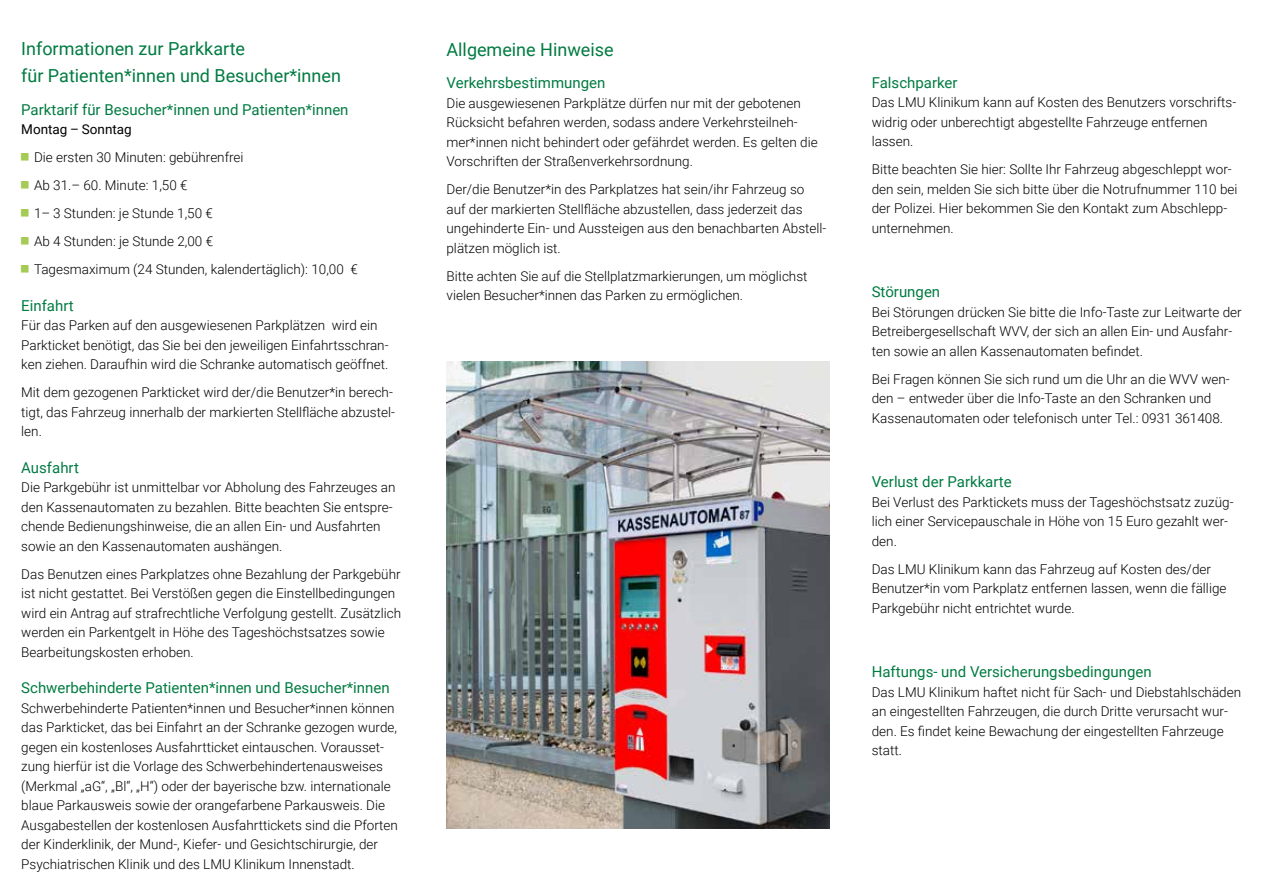
<style>
.page{position:relative;width:1263px;height:893px;background:#fff}
.page>*{position:absolute;margin:0;border:0;box-sizing:border-box;transform-origin:0 0}
.t1{font:18px/27px "Roboto";color:#007b41}
.t2{font:15px "Roboto";color:#007b41}
.t3{font:300 13.5px/19.5px "Roboto";color:#000}
.t4{font:13.5px "Roboto";color:#000}
</style>
<div class="page">
<img style="left:446px;top:361px;width:383px;height:467px">
<h1 class="t1" style="left:21px;top:35px;width:321px">Informationen zur Parkkarte<br>für Patienten*innen und Besucher*innen</h1>
<p class="t2" style="left:21px;top:99px;width:329px">Parktarif für Besucher*innen und Patienten*innen</p>
<p class="t4" style="left:21px;top:120px;width:112px">Montag – Sonntag</p>
<p class="t3" style="left:34px;top:143px;width:325px;line-height:28px">Die ersten 30 Minuten: gebührenfrei<br>Ab 31.– 60. Minute: 1,50 €<br>1– 3 Stunden: je Stunde 1,50 €<br>Ab 4 Stunden: je Stunde 2,00 €<br>Tagesmaximum (24 Stunden, kalendertäglich): 10,00 €</p>
<p class="t2" style="left:21px;top:295px;width:54px">Einfahrt</p>
<p class="t3" style="left:21px;top:315px;width:369px">Für das Parken auf den ausgewiesenen Parkplätzen wird ein<br>Parkticket benötigt, das Sie bei den jeweiligen Einfahrtsschran&shy;ken ziehen. Daraufhin wird die Schranke automatisch geöffnet.</p>
<p class="t3" style="left:21px;top:382px;width:375px">Mit dem gezogenen Parkticket wird der/die Benutzer*in berech&shy;tigt, das Fahrzeug innerhalb der markierten Stellfläche abzustel&shy;len.</p>
<p class="t2" style="left:21px;top:457px;width:59px">Ausfahrt</p>
<p class="t3" style="left:21px;top:477px;width:376px">Die Parkgebühr ist unmittelbar vor Abholung des Fahrzeuges an den Kassenautomaten zu bezahlen. Bitte beachten Sie entspre&shy;chende Bedienungshinweise, die an allen Ein- und Ausfahrten sowie an den Kassenautomaten aushängen.</p>
<p class="t3" style="left:21px;top:564px;width:381px">Das Benutzen eines Parkplatzes ohne Bezahlung der Parkgebühr ist nicht gestattet. Bei Verstößen gegen die Einstellbedingungen wird ein Antrag auf strafrechtliche Verfolgung gestellt. Zusätzlich werden ein Parkentgelt in Höhe des Tageshöchstsatzes sowie Bearbeitungskosten erhoben.</p>
<p class="t2" style="left:21px;top:677px;width:370px">Schwerbehinderte Patienten*innen und Besucher*innen</p>
<p class="t3" style="left:21px;top:698px;width:378px">Schwerbehinderte Patienten*innen und Besucher*innen können das Parkticket, das bei Einfahrt an der Schranke gezogen wurde, gegen ein kostenloses Ausfahrtticket eintauschen. Vorausset&shy;zung hierfür ist die Vorlage des Schwerbehindertenausweises (Merkmal „aG“, „Bl“, „H“) oder der bayerische bzw. internationale blaue Parkausweis sowie der orangefarbene Parkausweis. Die Ausgabestellen der kostenlosen Ausfahrttickets sind die Pforten der Kinderklinik, der Mund-, Kiefer- und Gesichtschirurgie, der Psychiatrischen Klinik und des LMU Klinikum Innenstadt.</p>
<h1 class="t1" style="left:446px;top:35px;width:169px">Allgemeine Hinweise</h1>
<p class="t2" style="left:446px;top:72px;width:160px">Verkehrsbestimmungen</p>
<p class="t3" style="left:446px;top:93px;width:373px">Die ausgewiesenen Parkplätze dürfen nur mit der gebotenen Rücksicht befahren werden, sodass andere Verkehrsteilneh&shy;mer*innen nicht behindert oder gefährdet werden. Es gelten die Vorschriften der Straßenverkehrsordnung.</p>
<p class="t3" style="left:446px;top:179px;width:381px">Der/die Benutzer*in des Parkplatzes hat sein/ihr Fahrzeug so auf der markierten Stellfläche abzustellen, dass jederzeit das ungehinderte Ein- und Aussteigen aus den benachbarten Abstell&shy;plätzen möglich ist.</p>
<p class="t3" style="left:446px;top:266px;width:362px">Bitte achten Sie auf die Stellplatzmarkierungen, um möglichst vielen Besucher*innen das Parken zu ermöglichen.</p>
<p class="t2" style="left:872px;top:72px;width:87px">Falschparker</p>
<p class="t3" style="left:872px;top:92px;width:366px">Das LMU Klinikum kann auf Kosten des Benutzers vorschrifts&shy;widrig oder unberechtigt abgestellte Fahrzeuge entfernen lassen.</p>
<p class="t3" style="left:872px;top:159px;width:367px">Bitte beachten Sie hier: Sollte Ihr Fahrzeug abgeschleppt wor&shy;den sein, melden Sie sich bitte über die Notrufnummer 110 bei der Polizei. Hier bekommen Sie den Kontakt zum Abschlepp&shy;unternehmen.</p>
<p class="t2" style="left:872px;top:281px;width:70px">Störungen</p>
<p class="t3" style="left:872px;top:302px;width:371px">Bei Störungen drücken Sie bitte die Info-Taste zur Leitwarte der<br>Betreibergesellschaft WVV, der sich an allen Ein- und Ausfahr&shy;ten sowie an allen Kassenautomaten befindet.</p>
<p class="t3" style="left:872px;top:369px;width:359px">Bei Fragen können Sie sich rund um die Uhr an die WVV wen&shy;den – entweder über die Info-Taste an den Schranken und<br>Kassenautomaten oder telefonisch unter Tel.: 0931 361408.</p>
<p class="t2" style="left:872px;top:471px;width:141px">Verlust der Parkkarte</p>
<p class="t3" style="left:872px;top:492px;width:363px">Bei Verlust des Parktickets muss der Tageshöchstsatz zuzüg&shy;lich einer Servicepauschale in Höhe von 15 Euro gezahlt wer&shy;den.</p>
<p class="t3" style="left:872px;top:559px;width:356px">Das LMU Klinikum kann das Fahrzeug auf Kosten des/der<br>Benutzer*in vom Parkplatz entfernen lassen, wenn die fällige<br>Parkgebühr nicht entrichtet wurde.</p>
<p class="t2" style="left:872px;top:661px;width:282px">Haftungs- und Versicherungsbedingungen</p>
<p class="t3" style="left:872px;top:682px;width:371px">Das LMU Klinikum haftet nicht für Sach- und Diebstahlschäden an eingestellten Fahrzeugen, die durch Dritte verursacht wur&shy;den. Es findet keine Bewachung der eingestellten Fahrzeuge statt.</p>
</div>
